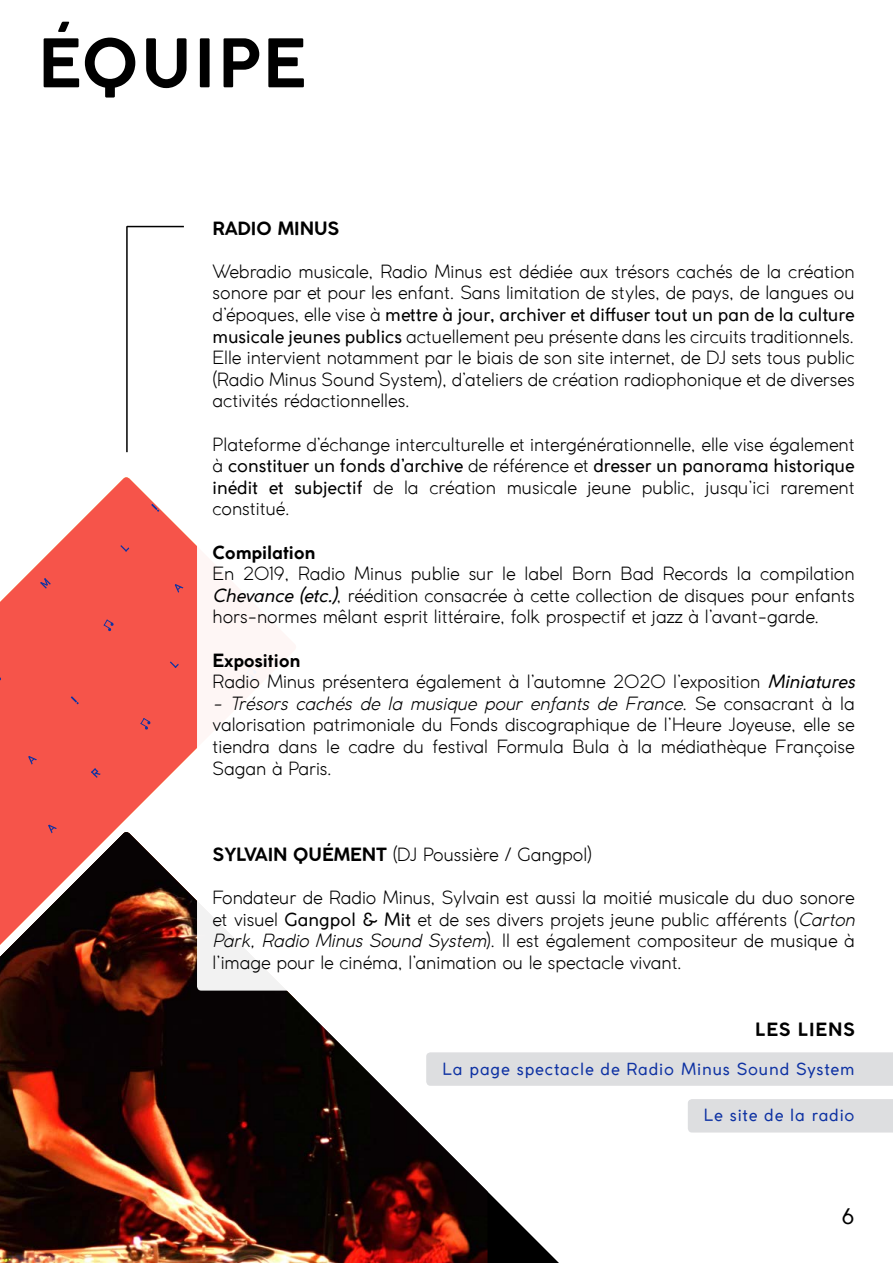
<style>
.page{position:relative;width:893px;height:1263px;background:#fff}
.page>*{position:absolute;margin:0;border:0;box-sizing:border-box;transform-origin:0 0}
.t1{font:700 66px "Coco Gothic";letter-spacing:.05em;color:#000}
.t2{font:21px "Coco Gothic";color:#000}
.t3{font:300 18px/21.6px "Coco Gothic";color:#000;text-align:justify}
.t4{font:700 18px "Coco Gothic";color:#000}
.t5{font:700 18px "Coco Gothic";letter-spacing:.05em;color:#000}
.t6{font:16.5px "Coco Gothic";letter-spacing:.05em;color:#0e32a3}
.s1{font-weight:400}
.s2{font-weight:400;font-style:italic}
.s3{font-weight:700}
.s4{font-style:italic}
</style>
<div class="page">
<svg style="left:0;top:477px;width:197px;height:353px;fill:#f6544a"></svg>
<svg style="left:28px;top:756px;width:9px;height:9px"></svg>
<svg style="left:48px;top:825px;width:9px;height:5px"></svg>
<svg style="left:91px;top:768px;width:10px;height:10px"></svg>
<svg style="left:71px;top:696px;width:8px;height:8px"></svg>
<svg style="left:193px;top:817px;width:4px;height:8px"></svg>
<svg style="left:40px;top:578px;width:11px;height:11px"></svg>
<svg style="left:175px;top:584px;width:8px;height:9px"></svg>
<svg style="left:120px;top:545px;width:9px;height:7px"></svg>
<svg style="left:170px;top:661px;width:9px;height:7px"></svg>
<svg style="left:44px;top:505px;width:8px;height:8px"></svg>
<svg style="left:104px;top:619px;width:10px;height:12px"></svg>
<svg style="left:151px;top:504px;width:8px;height:8px"></svg>
<svg style="left:140px;top:718px;width:11px;height:12px"></svg>
<svg style="left:0;top:830px;width:559px;height:433px"></svg>
<img style="left:0;top:832px;width:487px;height:431px">
<div style="left:197px;top:209px;width:658px;height:781px;background:#fff;border-radius:4px"></div>
<div style="left:426px;top:1052px;width:467px;height:34px;background:#dddee0"></div>
<div style="left:688px;top:1099px;width:205px;height:33px;background:#dddee0"></div>
<hr style="left:126px;top:226px;width:2px;height:226px;background:#000">
<hr style="left:127px;top:226px;width:57px;height:1px;background:#000">
<h1 class="t1" style="left:38px;top:36px;width:269px">ÉQUIPE</h1>
<p class="t4" style="left:213px;top:220px;width:128px">RADIO MINUS</p>
<p class="t3" style="left:213px;top:261px;width:644px">Webradio musicale, Radio Minus est dédiée aux trésors cachés de la création sonore par et pour les enfant. Sans limitation de styles, de pays, de langues ou d’époques, elle vise à <span class="s1">mettre à jour, archiver et diffuser tout un pan de la culture musicale jeunes publics</span> actuellement peu présente dans les circuits traditionnels.<br>Elle intervient notamment par le biais de son site internet, de DJ sets tous public (Radio Minus Sound System), d’ateliers de création radiophonique et de diverses activités rédactionnelles.</p>
<p class="t3" style="left:213px;top:434px;width:644px">Plateforme d’échange interculturelle et intergénérationnelle, elle vise également à <span class="s1">constituer un fonds d’archive</span> de référence et <span class="s1">dresser un panorama historique inédit et subjectif</span> de la création musicale jeune public, jusqu’ici rarement constitué.</p>
<p class="t4" style="left:213px;top:544px;width:105px">Compilation</p>
<p class="t3" style="left:213px;top:563px;width:644px">En 2019, Radio Minus publie sur le label Born Bad Records la compilation <span class="s2">Chevance (etc.)</span>, réédition consacrée à cette collection de disques pour enfants hors-normes mêlant esprit littéraire, folk prospectif et jazz à l’avant-garde.</p>
<p class="t3" style="left:213px;top:650px;width:644px"><span class="s3">Exposition<br></span>Radio Minus présentera également à l’automne 2020 l’exposition <span class="s2">Miniatures</span></p>
<p class="t3" style="left:213px;top:693px;width:644px"><span class="s4">- Trésors cachés de la musique pour enfants de France</span>. Se consacrant à la valorisation patrimoniale du Fonds discographique de l’Heure Joyeuse, elle se tiendra dans le cadre du festival Formula Bula à la médiathèque Françoise Sagan à Paris.</p>
<p class="t3" style="left:213px;top:844px;width:381px"><span class="s3">SYLVAIN QUÉMENT</span> (DJ Poussière / Gangpol)</p>
<p class="t3" style="left:213px;top:887px;width:644px">Fondateur de Radio Minus, Sylvain est aussi la moitié musicale du duo sonore et visuel <span class="s1">Gangpol &amp; Mit</span> et de ses divers projets jeune public afférents (<span class="s4">Carton Park, Radio Minus Sound System</span>). Il est également compositeur de musique à l’image pour le cinéma, l’animation ou le spectacle vivant.</p>
<p class="t5" style="left:755px;top:1022px;width:101px">LES LIENS</p>
<p class="t6" style="left:442px;top:1056px;width:413px">La page spectacle de Radio Minus Sound System</p>
<p class="t6" style="left:704px;top:1103px;width:152px">Le site de la radio</p>
<p class="t2" style="left:842px;top:1204px;width:14px">6</p>
</div>
